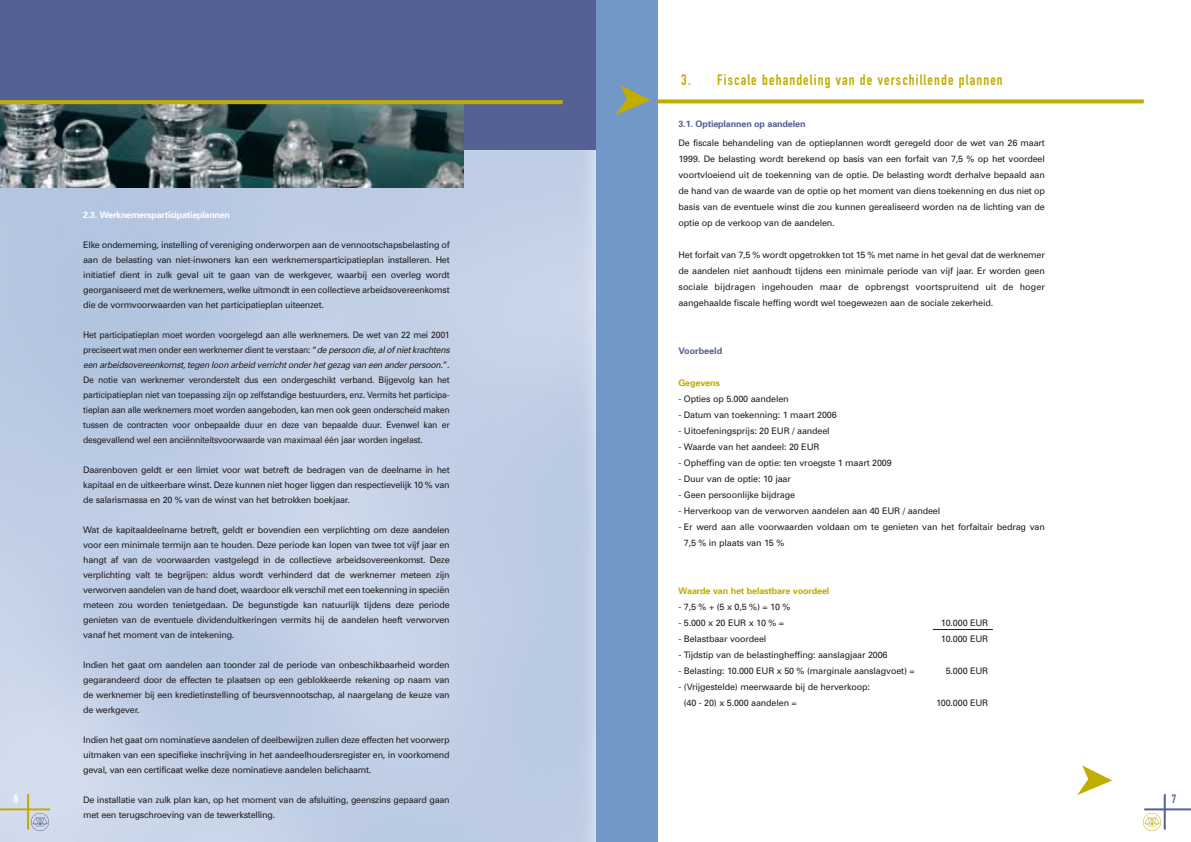
<style>
.page{position:relative;width:1191px;height:842px;background:#fff}
.page>*{position:absolute;margin:0;border:0;box-sizing:border-box;transform-origin:0 0}
.t1{font:15px "DIN Engschrift Alternate";letter-spacing:.075em;color:#c0ad00}
.t2{font:12px "DIN Engschrift Alternate";color:#fff}
.t3{font:12px "DIN Engschrift Alternate";color:#536292}
.t4{font:9px/15px "Univers";letter-spacing:-.03em;color:#231f1f;text-align:justify}
.t5{font:9px/15px "Univers";letter-spacing:-.03em;color:#231f1f;scale:.96 1}
.t6{font:700 9px "Univers";letter-spacing:-.015em;color:#c0ad00}
.t7{font:700 9px "Univers";letter-spacing:-.015em;color:#536292}
.t8{font:700 9px "Univers";letter-spacing:-.03em;color:#fff}
.s1{font-style:italic}
</style>
<div class="page">
<svg style="left:658px;top:99px;width:486px;height:4px;background:#c6b51a"></svg>
<div style="left:595px;top:0;width:63px;height:842px;background:#7198c6"></div>
<svg style="left:616px;top:85px;width:35px;height:30px"></svg>
<img style="left:0;top:149px;width:595px;height:693px">
<div style="left:0;top:0;width:595px;height:149px;background:#536292"></div>
<img style="left:31px;top:814px;width:17px;height:16px">
<hr style="left:0;top:808px;width:50px;height:2px;background:#c0ad00">
<hr style="left:27px;top:794px;width:2px;height:36px;background:#c0ad00">
<img style="left:0;top:104px;width:464px;height:83px">
<svg style="left:0;top:100px;width:563px;height:4px;background:#bba905"></svg>
<img style="left:1144px;top:814px;width:17px;height:16px">
<hr style="left:1144px;top:808px;width:47px;height:2px;background:#536292">
<hr style="left:1164px;top:794px;width:2px;height:36px;background:#536292">
<svg style="left:1077px;top:765px;width:35px;height:30px"></svg>
<hr style="left:933px;top:629px;width:60px;height:1px;background:#231f1f">
<h2 class="t2" style="left:14px;top:794px;width:6px">6</h2>
<h1 class="t1" style="left:681px;top:74px;width:323px">3. Fiscale behandeling van de verschillende plannen</h1>
<p class="t7" style="left:678px;top:120px;width:129px">3.1. Optieplannen op aandelen</p>
<p class="t4" style="left:678px;top:135px;width:368px;line-height:16px">De fiscale behandeling van de optieplannen wordt geregeld door de wet van 26 maart 1999. De belasting wordt berekend op basis van een forfait van 7,5 % op het voordeel voortvloeiend uit de toekenning van de optie. De belasting wordt derhalve bepaald aan de hand van de waarde van de optie op het moment van diens toekenning en dus niet op basis van de eventuele winst die zou kunnen gerealiseerd worden na de lichting van de optie op de verkoop van de aandelen.</p>
<p class="t4" style="left:678px;top:247px;width:368px;line-height:16px">Het forfait van 7,5 % wordt opgetrokken tot 15 % met name in het geval dat de werknemer de aandelen niet aanhoudt tijdens een minimale periode van vijf jaar. Er worden geen sociale bijdragen ingehouden maar de opbrengst voortspruitend uit de hoger aangehaalde fiscale heffing wordt wel toegewezen aan de sociale zekerheid.</p>
<p class="t7" style="left:678px;top:347px;width:45px">Voorbeeld</p>
<p class="t6" style="left:678px;top:379px;width:43px">Gegevens</p>
<p class="t4" style="left:678px;top:392px;width:112px">- Opties op 5.000 aandelen</p>
<p class="t4" style="left:678px;top:408px;width:160px">- Datum van toekenning: 1 maart 2006</p>
<p class="t4" style="left:678px;top:424px;width:153px">- Uitoefeningsprijs: 20 EUR / aandeel</p>
<p class="t4" style="left:678px;top:440px;width:143px">- Waarde van het aandeel: 20 EUR</p>
<p class="t4" style="left:678px;top:456px;width:215px">- Opheffing van de optie: ten vroegste 1 maart 2009</p>
<p class="t4" style="left:678px;top:472px;width:114px">- Duur van de optie: 10 jaar</p>
<p class="t4" style="left:678px;top:488px;width:118px">- Geen persoonlijke bijdrage</p>
<p class="t4" style="left:678px;top:504px;width:263px">- Herverkoop van de verworven aandelen aan 40 EUR / aandeel</p>
<p class="t4" style="left:684px;top:519px;width:363px;line-height:16px;text-indent:-5px">- Er werd aan alle voorwaarden voldaan om te genieten van het forfaitair bedrag van<br>7,5 % in plaats van 15 %</p>
<p class="t6" style="left:678px;top:587px;width:152px">Waarde van het belastbare voordeel</p>
<p class="t4" style="left:678px;top:600px;width:113px">- 7,5 % + (5 x 0,5 %) = 10 %</p>
<p class="t4" style="left:678px;top:616px;width:107px">- 5.000 x 20 EUR x 10 % =</p>
<p class="t4" style="left:941px;top:616px;width:49px">10.000 EUR</p>
<p class="t4" style="left:678px;top:632px;width:90px">- Belastbaar voordeel</p>
<p class="t4" style="left:941px;top:632px;width:49px">10.000 EUR</p>
<p class="t4" style="left:678px;top:648px;width:211px">- Tijdstip van de belastingheffing: aanslagjaar 2006</p>
<p class="t4" style="left:678px;top:664px;width:238px">- Belasting: 10.000 EUR x 50 % (marginale aanslagvoet) =</p>
<p class="t4" style="left:946px;top:664px;width:44px">5.000 EUR</p>
<p class="t4" style="left:684px;top:679px;width:188px;line-height:16px;text-indent:-5px">- (Vrijgestelde) meerwaarde bij de herverkoop: (40 - 20) x 5.000 aandelen =</p>
<p class="t8" style="left:83px;top:212px;width:148px">2.3. Werknemersparticipatieplannen</p>
<p class="t4" style="left:83px;top:238px;width:368px">Elke onderneming, instelling of vereniging onderworpen aan de vennootschapsbelasting of aan de belasting van niet-inwoners kan een werknemersparticipatieplan installeren. Het initiatief dient in zulk geval uit te gaan van de werkgever, waarbij een overleg wordt georganiseerd met de werknemers, welke uitmondt in een collectieve arbeidsovereenkomst die de vormvoorwaarden van het participatieplan uiteenzet.</p>
<p class="t5" style="left:83px;top:328px;width:385px">Het participatieplan moet worden voorgelegd aan alle werknemers. De wet van 22 mei 2001 preciseert wat men onder een werknemer dient te verstaan: “<span class="s1">de persoon die,alof nietkrachtens een arbeidsovereenkomst,tegen loon arbeid verrichtonderhetgezag van een anderpersoon.</span>” .<br>De notie van werknemer veronderstelt dus een ondergeschikt verband. Bijgevolg kan het participatieplan niet van toepassing zijn op zelfstandige bestuurders, enz. Vermits het participa&shy;tieplan aan alle werknemers moet worden aangeboden, kan men ook geen onderscheid maken tussen de contracten voor onbepaalde duur en deze van bepaalde duur. Evenwel kan er desgevallend wel een anciënniteitsvoorwaarde van maximaal één jaar worden ingelast.</p>
<p class="t4" style="left:83px;top:463px;width:368px">Daarenboven geldt er een limiet voor wat betreft de bedragen van de deelname in het kapitaal en de uitkeerbare winst. Deze kunnen niet hoger liggen dan respectievelijk 10 % van de salarismassa en 20 % van de winst van het betrokken boekjaar.</p>
<p class="t4" style="left:83px;top:523px;width:368px">Wat de kapitaaldeelname betreft, geldt er bovendien een verplichting om deze aandelen voor een minimale termijn aan te houden. Deze periode kan lopen van twee tot vijf jaar en hangt af van de voorwaarden vastgelegd in de collectieve arbeidsovereenkomst. Deze verplichting valt te begrijpen: aldus wordt verhinderd dat de werknemer meteen zijn verworven aandelen van de hand doet, waardoor elk verschil met een toekenning in speciën meteen zou worden tenietgedaan. De begunstigde kan natuurlijk tijdens deze periode genieten van de eventuele dividenduitkeringen vermits hij de aandelen heeft verworven vanaf het moment van de intekening.</p>
<p class="t4" style="left:83px;top:658px;width:368px">Indien het gaat om aandelen aan toonder zal de periode van onbeschikbaarheid worden gegarandeerd door de effecten te plaatsen op een geblokkeerde rekening op naam van de werknemer bij een kredietinstelling of beursvennootschap, al naargelang de keuze van de werkgever.</p>
<p class="t4" style="left:83px;top:733px;width:368px">Indien het gaat om nominatieve aandelen of deelbewijzen zullen deze effecten het voorwerp uitmaken van een specifieke inschrijving in het aandeelhoudersregister en, in voorkomend geval, van een certificaat welke deze nominatieve aandelen belichaamt.</p>
<p class="t4" style="left:83px;top:793px;width:368px">De installatie van zulk plan kan, op het moment van de afsluiting, geenszins gepaard gaan met een terugschroeving van de tewerkstelling.</p>
<h2 class="t3" style="left:1172px;top:794px;width:6px">7</h2>
<p class="t4" style="left:936px;top:696px;width:54px">100.000 EUR</p>
</div>
